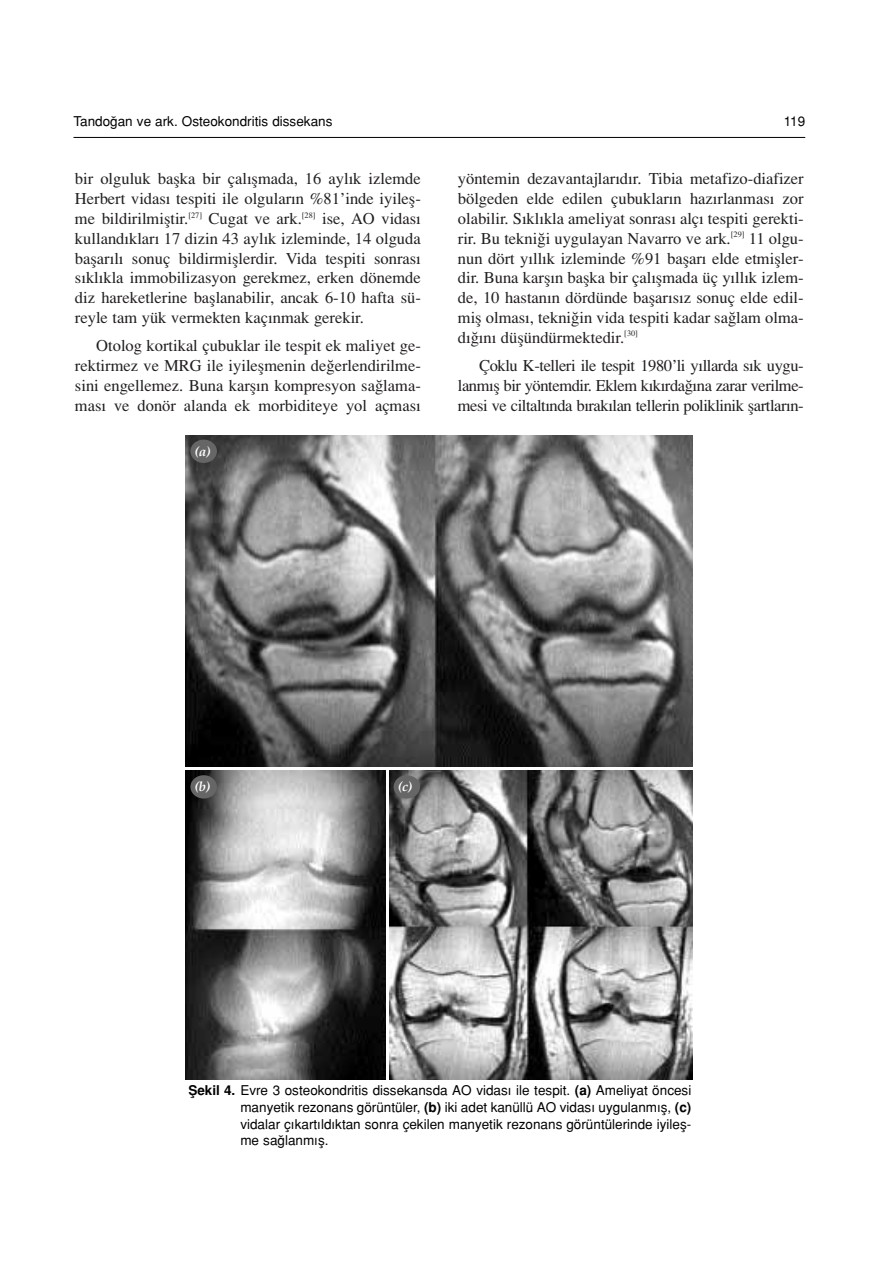
<style>
.page{position:relative;width:893px;height:1263px;background:#fff}
.page>*{position:absolute;margin:0;border:0;box-sizing:border-box;transform-origin:0 0}
.t1{font:16.5px/19.8px "Times Turk";color:#231f20;text-align:justify}
.t2{font:13.5px/16.6px "Helvetica Turk";color:#000;text-align:justify}
.t3{font:13.5px "Palatino Turk BI";color:#fff}
.s1{font-family:"Helvetica Turk B"}
</style>
<div class="page">
<img style="left:186px;top:435px;width:506px;height:332px">
<img style="left:186px;top:771px;width:199px;height:309px">
<img style="left:389px;top:771px;width:303px;height:309px">
<div style="left:190px;top:440px;width:27px;height:23px;background:#666;border-radius:50%"></div>
<div style="left:393px;top:775px;width:27px;height:24px;background:#666;border-radius:50%"></div>
<div style="left:190px;top:775px;width:27px;height:24px;background:#666;border-radius:50%"></div>
<hr style="left:73px;top:137px;width:732px;height:1px;background:#000">
<p class="t2" style="left:73px;top:115px;width:260px">Tando¤an ve ark. Osteokondritis dissekans</p>
<p class="t2" style="left:783px;top:115px;width:23px">119</p>
<p class="t1" style="left:75px;top:170px;width:347px">bir olguluk baflka bir çal›flmada, 16 ayl›k izlemde Herbert vidas› tespiti ile olgular›n %81’inde iyilefl&shy;me bildirilmifltir.<sup>[27]</sup> Cugat ve ark.<sup>[28]</sup> ise, AO vidas› kulland›klar› 17 dizin 43 ayl›k izleminde, 14 olguda baflar›l› sonuç bildirmifllerdir. Vida tespiti sonras› s›kl›kla immobilizasyon gerekmez, erken dönemde diz hareketlerine bafllanabilir, ancak 6-10 hafta sü&shy;reyle tam yük vermekten kaç›nmak gerekir.</p>
<p class="t1" style="left:75px;top:337px;width:347px;text-indent:21px">Otolog kortikal çubuklar ile tespit ek maliyet ge&shy;rektirmez ve MRG ile iyileflmenin de¤erlendirilme&shy;sini engellemez. Buna karfl›n kompresyon sa¤lama&shy;mas› ve donör alanda ek morbiditeye yol açmas›</p>
<p class="t3" style="left:195px;top:446px;width:18px">(a)</p>
<p class="t1" style="left:458px;top:170px;width:347px">yöntemin dezavantajlar›d›r. Tibia metafizo-diafizer bölgeden elde edilen çubuklar›n haz›rlanmas› zor olabilir. S›kl›kla ameliyat sonras› alç› tespiti gerekti&shy;rir. Bu tekni¤i uygulayan Navarro ve ark.<sup>[29]</sup> 11 olgu&shy;nun dört y›ll›k izleminde %91 baflar› elde etmifller&shy;dir. Buna karfl›n baflka bir çal›flmada üç y›ll›k izlem&shy;de, 10 hastan›n dördünde baflar›s›z sonuç elde edil&shy;mifl olmas›, tekni¤in vida tespiti kadar sa¤lam olma&shy;d›¤›n› düflündürmektedir.<sup>[30]</sup></p>
<p class="t1" style="left:458px;top:357px;width:347px;text-indent:21px">Çoklu K-telleri ile tespit 1980’li y›llarda s›k uygu&shy;lanm›fl bir yöntemdir. Eklem k›k›rda¤›na zarar verilme&shy;mesi ve ciltalt›nda b›rak›lan tellerin poliklinik flartlar›n-</p>
<p class="t3" style="left:195px;top:782px;width:17px">(b)</p>
<p class="t3" style="left:398px;top:782px;width:16px">(c)</p>
<p class="t2" style="left:240px;top:1084px;width:452px;text-indent:-52px"><span class="s1">fiekil 4.</span> Evre 3 osteokondritis dissekansda AO vidas› ile tespit. <span class="s1">(a)</span> Ameliyat öncesi manyetik rezonans görüntüler, <span class="s1">(b)</span> iki adet kanüllü AO vidas› uygulanm›fl, <span class="s1">(c) </span>vidalar ç›kart›ld›ktan sonra çekilen manyetik rezonans görüntülerinde iyilefl&shy;me sa¤lanm›fl.</p>
</div>
